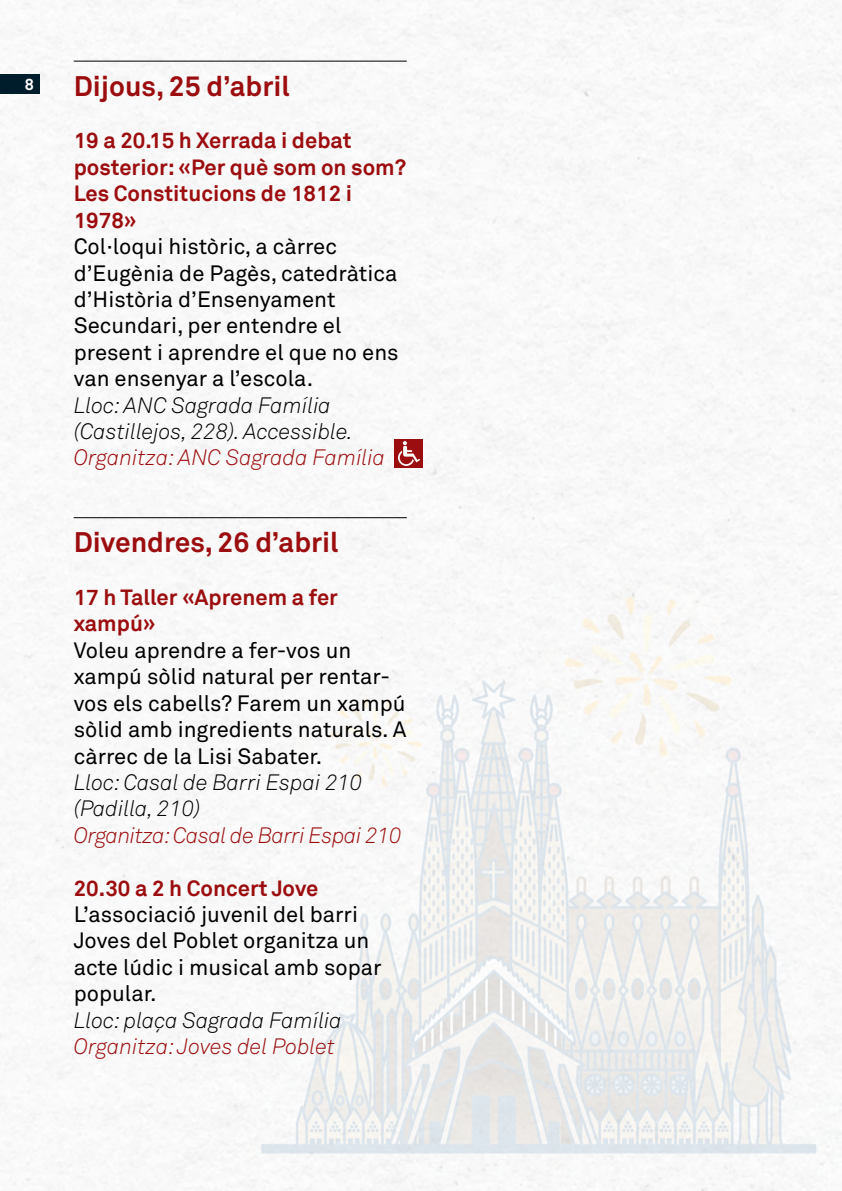
<style>
.page{position:relative;width:842px;height:1191px;background:#fff}
.page>*{position:absolute;margin:0;border:0;box-sizing:border-box;transform-origin:0 0}
.t1{font:700 28px "Akkurat Pro";color:#9c0d0f}
.t2{font:22px/26.4px "Akkurat Pro";color:#000}
.t3{font:700 22px/26.4px "Akkurat";color:#9c0d0f}
.P_lloc{font:italic 22px/26.4px "Akkurat Light Pro";color:#000}
.P_-_ORG{font:italic 22px "Akkurat Light Pro";letter-spacing:-.005em;color:#9c0d0f}
.t4{font:700 16px "Akkurat Pro";color:#fff}
</style>
<div class="page">
<img style="left:0;top:0;width:842px;height:1191px">
<div style="left:0;top:74px;width:40px;height:20px;background:#001d2b"></div>
<hr style="left:74px;top:61px;width:333px;height:1px;background:#000">
<hr style="left:74px;top:517px;width:333px;height:1px;background:#000">
<div style="left:394px;top:439px;width:28px;height:28px;background:#9c0d0f"></div>
<svg style="left:398px;top:441px;width:22px;height:25px"></svg>
<p class="t4" style="left:25px;top:74px;width:11px">8</p>
<h2 class="t1" style="left:74px;top:68px;width:218px">Dijous, 25 d’abril</h2>
<h3 class="t3" style="left:74px;top:128px;width:334px">19 a 20.15 h Xerrada i debat posterior: «Per què som on som?<br>Les Constitucions de 1812 i<br>1978»</h3>
<p class="t2" style="left:74px;top:234px;width:326px">Col·loqui històric, a càrrec d’Eugènia de Pagès, catedràtica d’Història d’Ensenyament<br>Secundari, per entendre el present i aprendre el que no ens van ensenyar a l’escola.</p>
<p class="P_lloc" style="left:74px;top:392px;width:281px">Lloc: ANC Sagrada Família (Castillejos, 228). Accessible.</p>
<p class="P_-_ORG" style="left:74px;top:444px;width:313px">Organitza: ANC Sagrada Família</p>
<h2 class="t1" style="left:74px;top:525px;width:267px">Divendres, 26 d’abril</h2>
<h3 class="t3" style="left:74px;top:584px;width:266px">17 h Taller «Aprenem a fer xampú»</h3>
<p class="t2" style="left:74px;top:637px;width:334px">Voleu aprendre a fer-vos un xampú sòlid natural per rentar&shy;vos els cabells? Farem un xampú sòlid amb ingredients naturals. A càrrec de la Lisi Sabater.</p>
<p class="P_lloc" style="left:74px;top:769px;width:290px">Lloc: Casal de Barri Espai 210 (Padilla, 210)</p>
<p class="P_-_ORG" style="left:74px;top:822px;width:329px">Organitza: Casal de Barri Espai 210</p>
<h3 class="t3" style="left:74px;top:874px;width:246px">20.30 a 2 h Concert Jove</h3>
<p class="t2" style="left:74px;top:901px;width:309px">L’associació juvenil del barri<br>Joves del Poblet organitza un acte lúdic i musical amb sopar popular.</p>
<p class="P_lloc" style="left:74px;top:1007px;width:270px">Lloc: plaça Sagrada Família</p>
<p class="P_-_ORG" style="left:74px;top:1033px;width:263px">Organitza: Joves del Poblet</p>
</div>
